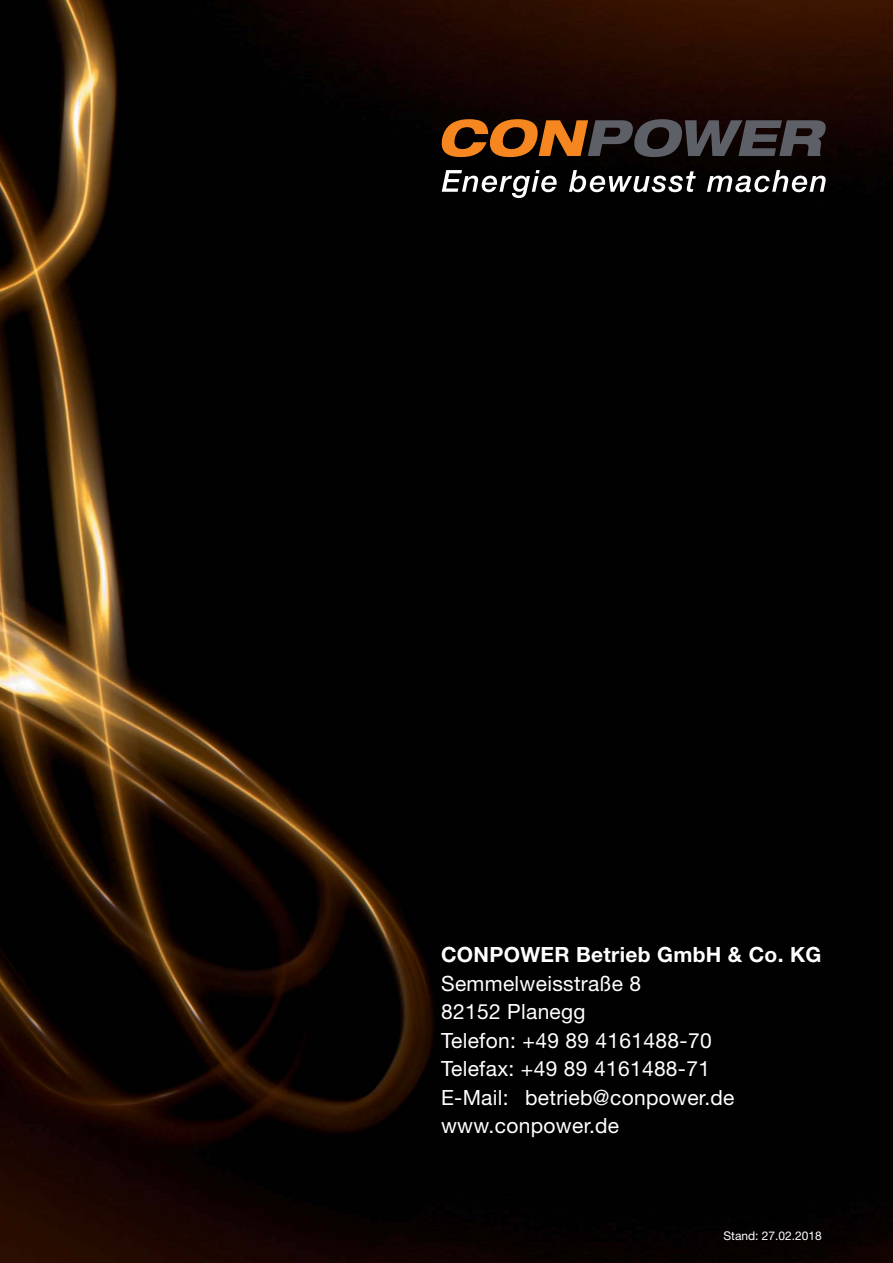
<style>
.page{position:relative;width:893px;height:1263px;background:#fff}
.page>*{position:absolute;margin:0;border:0;box-sizing:border-box;transform-origin:0 0}
.t1{font:21px/28.5px "Helvetica Neue";letter-spacing:.015em;color:#fff}
.t2{font:700 21px "Helvetica Neue";letter-spacing:.015em;color:#fff}
.t3{font:12px "Helvetica Neue";color:#fff}
</style>
<div class="page">
<img style="left:0;top:0;width:893px;height:1263px">
<svg style="left:442px;top:170px;width:115px;height:28px"></svg>
<svg style="left:569px;top:170px;width:127px;height:22px"></svg>
<svg style="left:707px;top:170px;width:119px;height:22px"></svg>
<svg style="left:440px;top:119px;width:387px;height:38px;background:#5a402c"></svg>
<p class="t2" style="left:441px;top:947px;width:382px">CONPOWER Betrieb GmbH &amp; Co. KG</p>
<p class="t1" style="left:441px;top:971px;width:295px">Semmelweisstraße 8<br>82152 Planegg<br>Telefon: +49 89 4161488-70<br>Telefax: +49 89 4161488-71<br>E-Mail: betrieb@conpower.de www.conpower.de</p>
<p class="t3" style="left:723px;top:1232px;width:100px">Stand: 27.02.2018</p>
</div>
